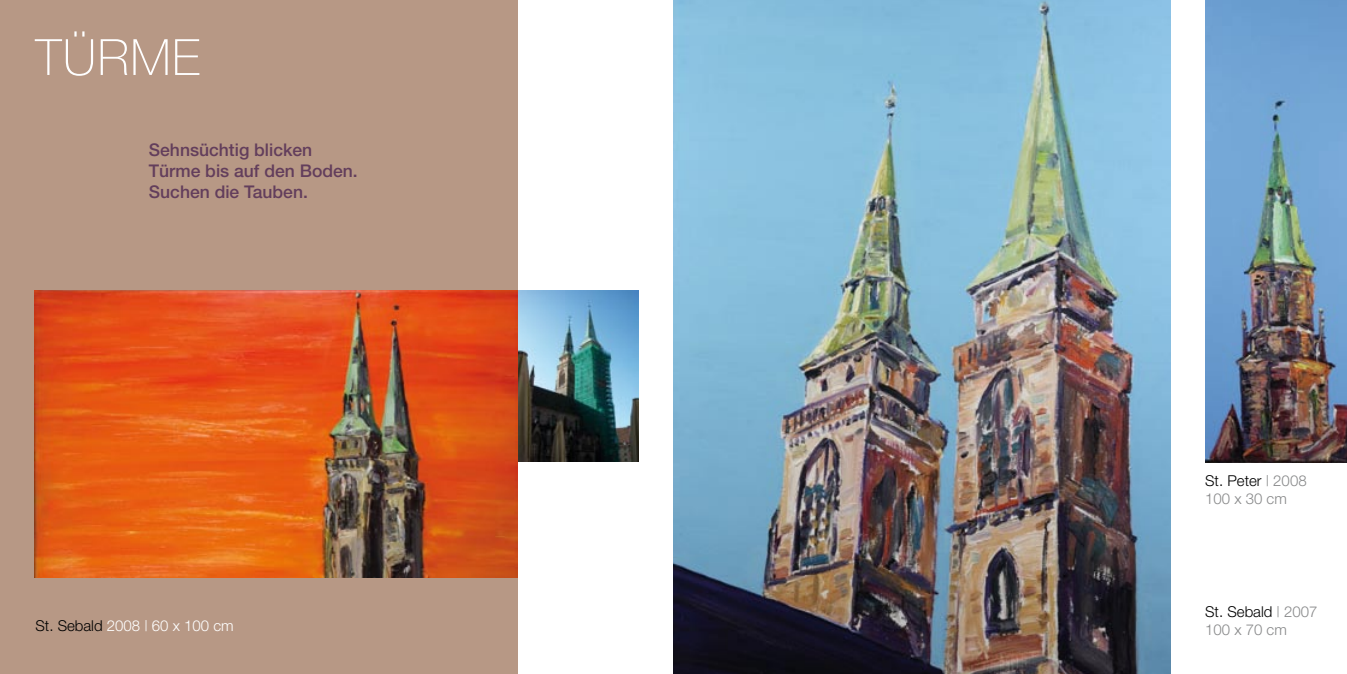
<style>
.page{position:relative;width:1347px;height:674px;background:#fff}
.page>*{position:absolute;margin:0;border:0;box-sizing:border-box;transform-origin:0 0}
.t1{font:100 50px "Helvetica Neue";letter-spacing:.025em;color:#fff}
.t2{font:500 17.5px/21px "Helvetica Neue";color:#633e5c}
.t3{font:300 15px/18px "Helvetica Neue";color:#878889}
.t4{font:300 15px "Helvetica Neue";color:#fff}
.s1{color:#000}
</style>
<div class="page">
<div style="left:0;top:0;width:517px;height:673px;background:#b79885"></div>
<img style="left:517px;top:291px;width:121px;height:170px">
<img style="left:35px;top:291px;width:482px;height:286px">
<img style="left:673px;top:0;width:497px;height:673px">
<img style="left:1205px;top:0;width:141px;height:462px">
<h1 class="t1" style="left:35px;top:29px;width:166px">TÜRME</h1>
<p class="t2" style="left:149px;top:138px;width:210px">Sehnsüchtig blicken<br>Türme bis auf den Boden.<br>Suchen die Tauben.</p>
<p class="t4" style="left:35px;top:616px;width:200px"><span class="s1">St. Sebald</span> 2008 | 60 x 100 cm</p>
<p class="t3" style="left:1205px;top:471px;width:103px"><span class="s1">St. Peter</span> | 2008<br>100 x 30 cm</p>
<p class="t3" style="left:1205px;top:602px;width:114px"><span class="s1">St. Sebald</span> | 2007<br>100 x 70 cm</p>
</div>
